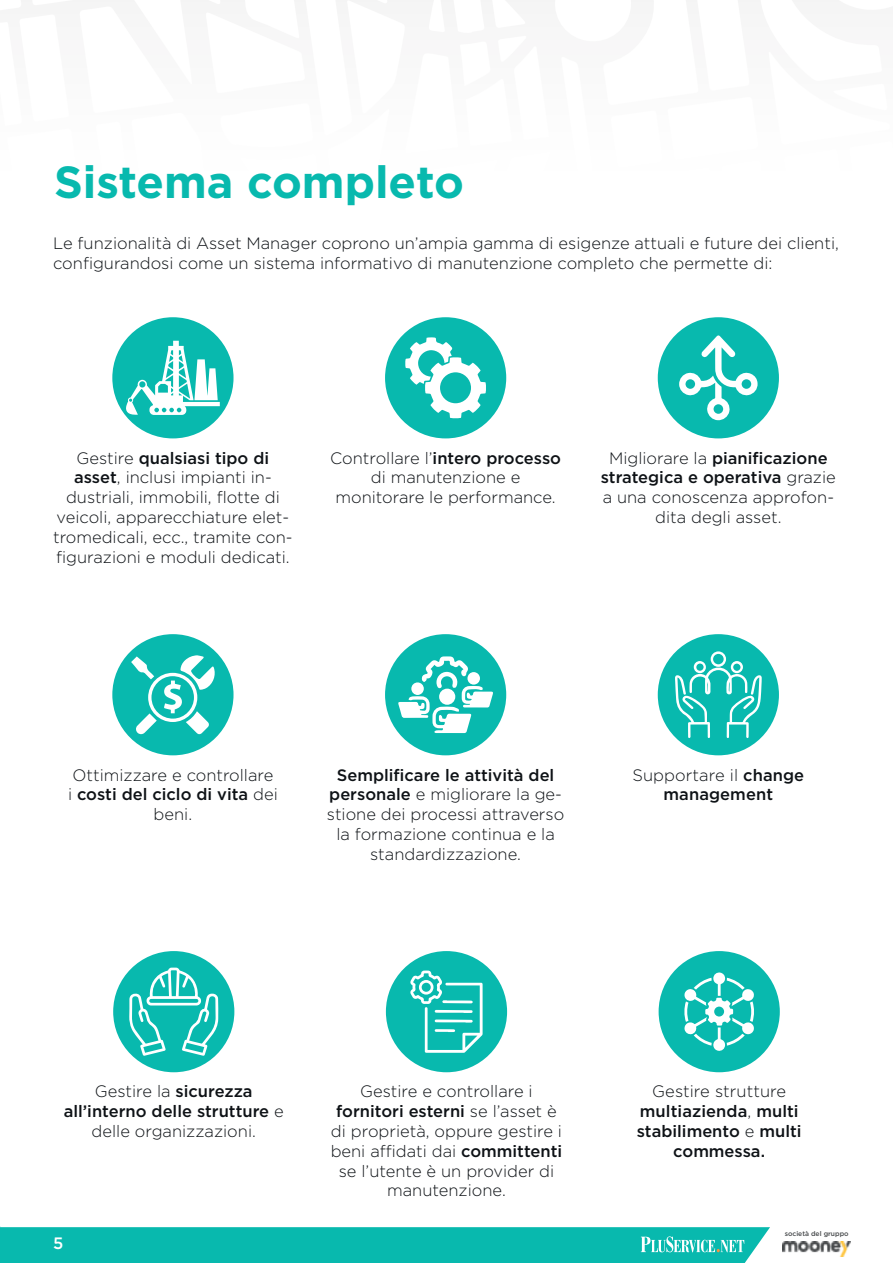
<style>
.page{position:relative;width:893px;height:1263px;background:#fff}
.page>*{position:absolute;margin:0;border:0;box-sizing:border-box;transform-origin:0 0}
.t1{font:700 45px "Gotham";color:#08b9ae}
.t2{font:300 16.5px/19.8px "Gotham";color:#0e1216;text-align:center}
.t3{font:500 16.5px/19.8px "Gotham";color:#0e1216;text-align:center}
.t4{font:500 16.5px "Gotham";color:#fff}
.t5{font:500 6.75px "Gotham";color:#46494b}
.s1{font-weight:500}
.s2{font-weight:300}
</style>
<div class="page">
<svg style="left:0;top:1226px;width:770px;height:37px;background:#16bdb2"></svg>
<img style="left:783px;top:1242px;width:67px;height:14px">
<div style="left:113px;top:951px;width:121px;height:121px;background:#08b9ae;border-radius:50%"></div>
<div style="left:386px;top:951px;width:121px;height:121px;background:#08b9ae;border-radius:50%"></div>
<div style="left:659px;top:951px;width:121px;height:121px;background:#08b9ae;border-radius:50%"></div>
<div style="left:112px;top:634px;width:122px;height:121px;background:#08b9ae;border-radius:50%"></div>
<div style="left:385px;top:634px;width:121px;height:121px;background:#08b9ae;border-radius:50%"></div>
<div style="left:658px;top:634px;width:121px;height:121px;background:#08b9ae;border-radius:50%"></div>
<div style="left:112px;top:317px;width:122px;height:121px;background:#08b9ae;border-radius:50%"></div>
<div style="left:385px;top:317px;width:121px;height:121px;background:#08b9ae;border-radius:50%"></div>
<div style="left:658px;top:317px;width:121px;height:121px;background:#08b9ae;border-radius:50%"></div>
<svg style="left:126px;top:341px;width:94px;height:74px"></svg>
<svg style="left:405px;top:337px;width:81px;height:81px"></svg>
<svg style="left:679px;top:335px;width:79px;height:85px"></svg>
<svg style="left:131px;top:655px;width:84px;height:80px"></svg>
<svg style="left:398px;top:656px;width:95px;height:77px"></svg>
<div style="left:467px;top:672px;width:13px;height:13px;background:#fff;border-radius:50%"></div>
<div style="left:411px;top:682px;width:13px;height:13px;background:#fff;border-radius:50%"></div>
<svg style="left:675px;top:651px;width:87px;height:87px"></svg>
<svg style="left:129px;top:967px;width:89px;height:89px"></svg>
<svg style="left:410px;top:970px;width:73px;height:83px"></svg>
<svg style="left:684px;top:972px;width:70px;height:79px"></svg>
<h1 class="t1" style="left:54px;top:152px;width:412px">Sistema completo</h1>
<p class="t2" style="left:53px;top:233px;width:787px;text-align:left">Le funzionalità di Asset Manager coprono un’ampia gamma di esigenze attuali e future dei clienti, configurandosi come un sistema informativo di manutenzione completo che permette di:</p>
<p class="t2" style="left:53px;top:447px;width:241px">Gestire <span class="s1">qualsiasi tipo di asset</span>, inclusi impianti in&shy;dustriali, immobili, flotte di veicoli, apparecchiature elet&shy;tromedicali, ecc., tramite con&shy;figurazioni e moduli dedicati.</p>
<p class="t2" style="left:330px;top:447px;width:233px">Controllare l’<span class="s1">intero processo </span>di manutenzione e monitorare le performance.</p>
<p class="t2" style="left:601px;top:447px;width:237px">Migliorare la <span class="s1">pianificazione strategica e operativa</span> grazie a una conoscenza approfon&shy;dita degli asset.</p>
<p class="t2" style="left:68px;top:764px;width:211px">Ottimizzare e controllare<br>i <span class="s1">costi del ciclo di vita</span> dei beni.</p>
<p class="t2" style="left:327px;top:764px;width:239px"><span class="s1">Semplificare le attività del personale</span> e migliorare la ge&shy;stione dei processi attraverso la formazione continua e la standardizzazione.</p>
<p class="t3" style="left:632px;top:764px;width:173px"><span class="s2">Supportare il</span> change management</p>
<p class="t3" style="left:64px;top:1081px;width:222px"><span class="s2">Gestire la</span> sicurezza all’interno delle strutture <span class="s2">e delle organizzazioni.</span></p>
<p class="t2" style="left:331px;top:1081px;width:233px">Gestire e controllare i <span class="s1">fornitori esterni</span> se l’asset è di proprietà, oppure gestire i beni affidati dai <span class="s1">committenti </span>se l’utente è un provider di manutenzione.</p>
<p class="t3" style="left:637px;top:1081px;width:166px"><span class="s2">Gestire strutture </span>multiazienda<span class="s2">,</span> multi stabilimento <span class="s2">e</span> multi commessa.</p>
<p class="t4" style="left:53px;top:1232px;width:12px">5</p>
<p class="t5" style="left:785px;top:1229px;width:65px">società del gruppo</p>
</div>
